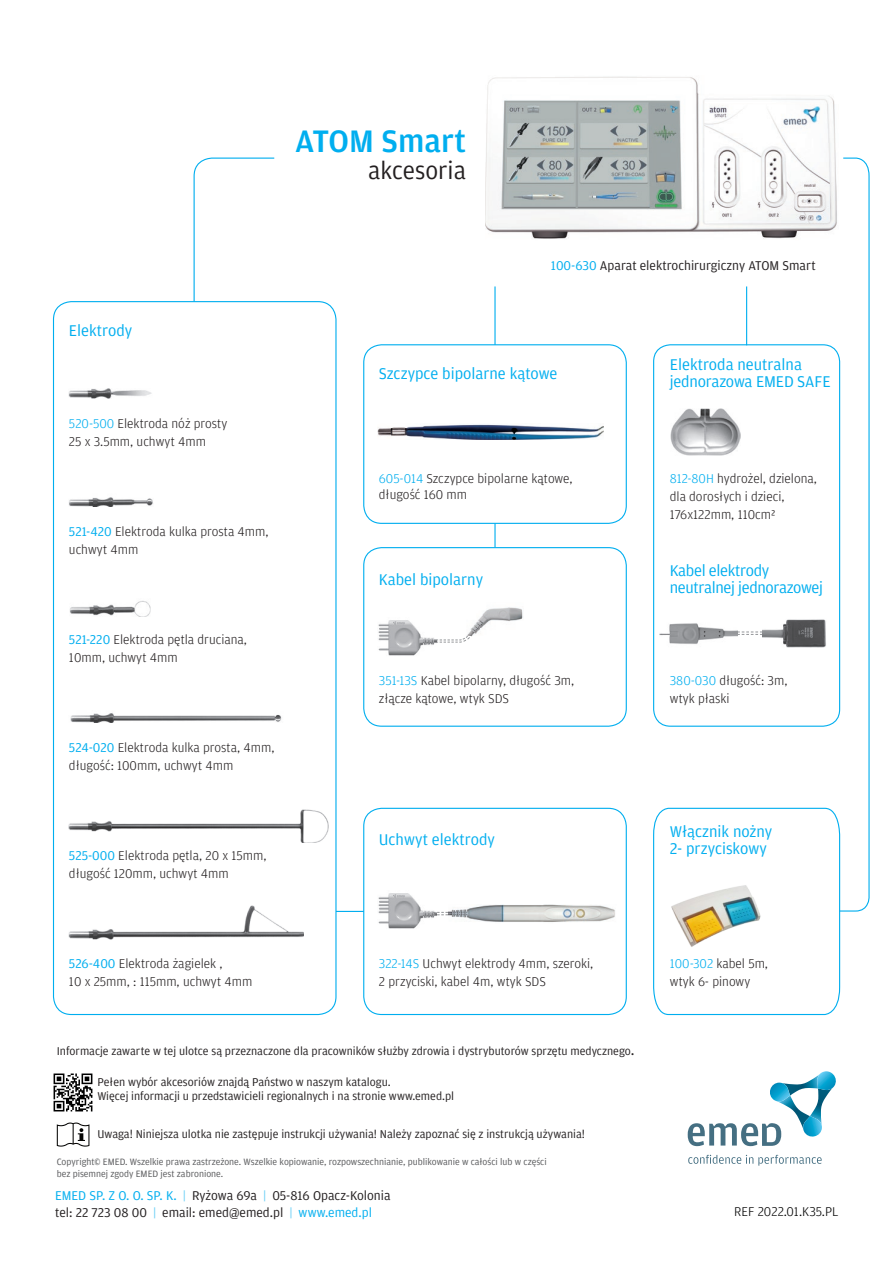
<style>
.page{position:relative;width:893px;height:1263px;background:#fff}
.page>*{position:absolute;margin:0;border:0;box-sizing:border-box;transform-origin:0 0}
.t1{font:500 33px "Amplitude CE";color:#00aeef}
.t2{font:25.5px "Amplitude CE";color:#231f20}
.t3{font:16.5px/17.2px "Amplitude CE";color:#00aeef}
.hi_sub{font:16.5px/17.2px "Amplitude Pl";letter-spacing:-.02em;color:#00aeef}
.table_headers{font:300 13.5px/18px "Amplitude Pl";color:#231f20}
.table_cells{font:300 13.5px/18px "Amplitude Pl";color:#231f20}
.t4{font:13.5px "Amplitude Pl";color:#231f20}
.acc_table_eng{font:300 13.5px/18px "Amplitude Pl";color:#231f20}
.t5{font:13.5px "Amplitude CE";color:#231f20}
.table_cells-2{font:300 13.5px "Amplitude CE";color:#000}
.t6{font:12px "Amplitude CE";color:#231f20}
.t7{font:12px/14.4px "Amplitude Pl";color:#231f20}
.t8{font:9.75px/11.7px "Amplitude CE";color:#57585a}
.s1{color:#00aeef}
.s2{font-family:"Amplitude CE";font-weight:400;color:#00aeef}
.s3{font-size:15px}
.s4{color:#6bcff6}
</style>
<div class="page">
<svg style="left:688px;top:1155px;width:134px;height:10px"></svg>
<svg style="left:688px;top:1071px;width:148px;height:75px"></svg>
<img style="left:53px;top:1073px;width:40px;height:39px">
<hr style="left:322px;top:911px;width:46px;height:1px;background:#00aeef">
<hr style="left:494px;top:286px;width:2px;height:59px;background:#00aeef">
<svg style="left:193px;top:157px;width:82px;height:144px"></svg>
<img style="left:69px;top:389px;width:83px;height:9px">
<img style="left:69px;top:497px;width:84px;height:10px">
<img style="left:70px;top:601px;width:81px;height:16px">
<img style="left:69px;top:809px;width:260px;height:34px">
<img style="left:70px;top:713px;width:212px;height:10px">
<img style="left:69px;top:905px;width:235px;height:35px">
<div style="left:363px;top:808px;width:264px;height:207px;border:1px solid #00aeef;border-radius:18px"></div>
<img style="left:378px;top:893px;width:59px;height:36px">
<svg style="left:433px;top:912px;width:16px;height:3px"></svg>
<img style="left:449px;top:904px;width:166px;height:18px">
<img style="left:485px;top:76px;width:351px;height:163px">
<hr style="left:494px;top:500px;width:2px;height:47px;background:#00aeef">
<div style="left:364px;top:345px;width:262px;height:178px;background:#fff;border-radius:18px"></div>
<div style="left:363px;top:344px;width:264px;height:180px;border:1px solid #00aeef;border-radius:18px"></div>
<img style="left:378px;top:424px;width:225px;height:16px">
<div style="left:363px;top:547px;width:264px;height:180px;border:1px solid #00aeef;border-radius:18px"></div>
<img style="left:378px;top:620px;width:58px;height:36px">
<svg style="left:436px;top:635px;width:37px;height:8px"></svg>
<img style="left:467px;top:607px;width:56px;height:28px">
<svg style="left:652px;top:157px;width:218px;height:859px"></svg>
<img style="left:763px;top:616px;width:63px;height:32px">
<img style="left:660px;top:619px;width:78px;height:30px">
<svg style="left:57px;top:1122px;width:32px;height:24px"></svg>
<p class="t1" style="left:295px;top:121px;width:172px">ATOM Smart</p>
<p class="t2" style="left:368px;top:155px;width:99px">akcesoria</p>
<p class="t3" style="left:69px;top:321px;width:65px">Elektrody</p>
<p class="table_headers" style="left:69px;top:415px;width:160px"><span class="s1">520-500</span> Elektroda nóż prosty<br>25 x 3.5mm, uchwyt 4mm</p>
<p class="table_headers" style="left:69px;top:523px;width:201px"><span class="s2">521-420</span> Elektroda kulka prosta 4mm, uchwyt 4mm</p>
<p class="table_cells" style="left:69px;top:631px;width:180px"><span class="s2">521-220</span> Elektroda pętla druciana,<br>10mm, uchwyt 4mm</p>
<p class="table_headers" style="left:69px;top:739px;width:207px"><span class="s2">524-020</span> Elektroda kulka prosta, 4mm, długość: 100mm, uchwyt 4mm</p>
<p class="table_headers" style="left:69px;top:847px;width:199px"><span class="s2">525-000</span> Elektroda pętla, 20 x 15mm, długość 120mm, uchwyt 4mm</p>
<p class="table_cells" style="left:69px;top:955px;width:185px"><span class="s2">526-400</span> Elektroda żagielek ,<br>10 x 25mm, : 115mm, uchwyt 4mm</p>
<p class="t5" style="left:551px;top:258px;width:266px"><span class="s1">100-630</span> Aparat elektrochirurgiczny ATOM Smart</p>
<p class="t3" style="left:379px;top:365px;width:180px">Szczypce bipolarne kątowe</p>
<p class="table_cells" style="left:379px;top:470px;width:195px;line-height:16.5px"><span class="s1">605-014</span> Szczypce bipolarne kątowe, długość 160 mm</p>
<p class="t3" style="left:379px;top:571px;width:106px">Kabel bipolarny</p>
<p class="table_cells" style="left:379px;top:672px;width:197px"><span class="s1">351-13S</span> Kabel bipolarny, długość 3m, złącze kątowe, wtyk SDS</p>
<p class="t3" style="left:379px;top:831px;width:118px">Uchwyt elektrody</p>
<p class="table_headers" style="left:379px;top:955px;width:216px"><span class="s1">322-14S</span> Uchwyt elektrody 4mm, szeroki,<br>2 przyciski, kabel 4m, wtyk SDS</p>
<p class="t3" style="left:670px;top:356px;width:162px">Elektroda neutralna jednorazowa EMED SAFE</p>
<p class="table_headers" style="left:670px;top:469px;width:149px"><span class="s1">812-80H</span> hydrożel, dzielona, dla dorosłych i dzieci,<br>176x122mm, 110cm²</p>
<p class="hi_sub" style="left:670px;top:562px;width:155px">Kabel elektrody neutralnej jednorazowej</p>
<p class="acc_table_eng" style="left:670px;top:672px;width:119px"><span class="s1">380-030</span> długość: 3m, wtyk płaski</p>
<p class="t3" style="left:670px;top:822px;width:104px">Włącznik nożny<br>2- przyciskowy</p>
<p class="acc_table_eng" style="left:670px;top:955px;width:100px"><span class="s1">100-302</span> kabel 5m, wtyk 6- pinowy</p>
<p class="t6" style="left:57px;top:1044px;width:579px">Informacje zawarte w tej ulotce są przeznaczone dla pracowników służby zdrowia i dystrybutorów sprzętu medycznego<span class="s3">.</span></p>
<p class="t7" style="left:97px;top:1074px;width:358px">Pełen wybór akcesoriów znajdą Państwo w naszym katalogu.<br>Więcej informacji u przedstawicieli regionalnych i na stronie www.emed.pl</p>
<p class="t6" style="left:97px;top:1127px;width:489px">Uwaga! Niniejsza ulotka nie zastępuje instrukcji używania! Należy zapoznać się z instrukcją używania!</p>
<p class="t8" style="left:57px;top:1156px;width:491px">Copyright© EMED. Wszelkie prawa zastrzeżone. Wszelkie kopiowanie, rozpowszechnianie, publikowanie w całości lub w części bez pisemnej zgody EMED jest zabronione.</p>
<p class="t4" style="left:55px;top:1188px;width:337px"><span class="s1">EMED SP. Z O. O. SP. K.</span> <span class="s4">|</span> Ryżowa 69a <span class="s4">|</span> 05-816 Opacz-Kolonia</p>
<p class="t4" style="left:55px;top:1205px;width:318px">tel: 22 723 08 00 <span class="s4">|</span> email: emed@emed.pl <span class="s4">|</span> <span class="s1">www.emed.pl</span></p>
<p class="table_cells-2" style="left:734px;top:1203px;width:106px">REF 2022.01.K35.PL</p>
</div>
